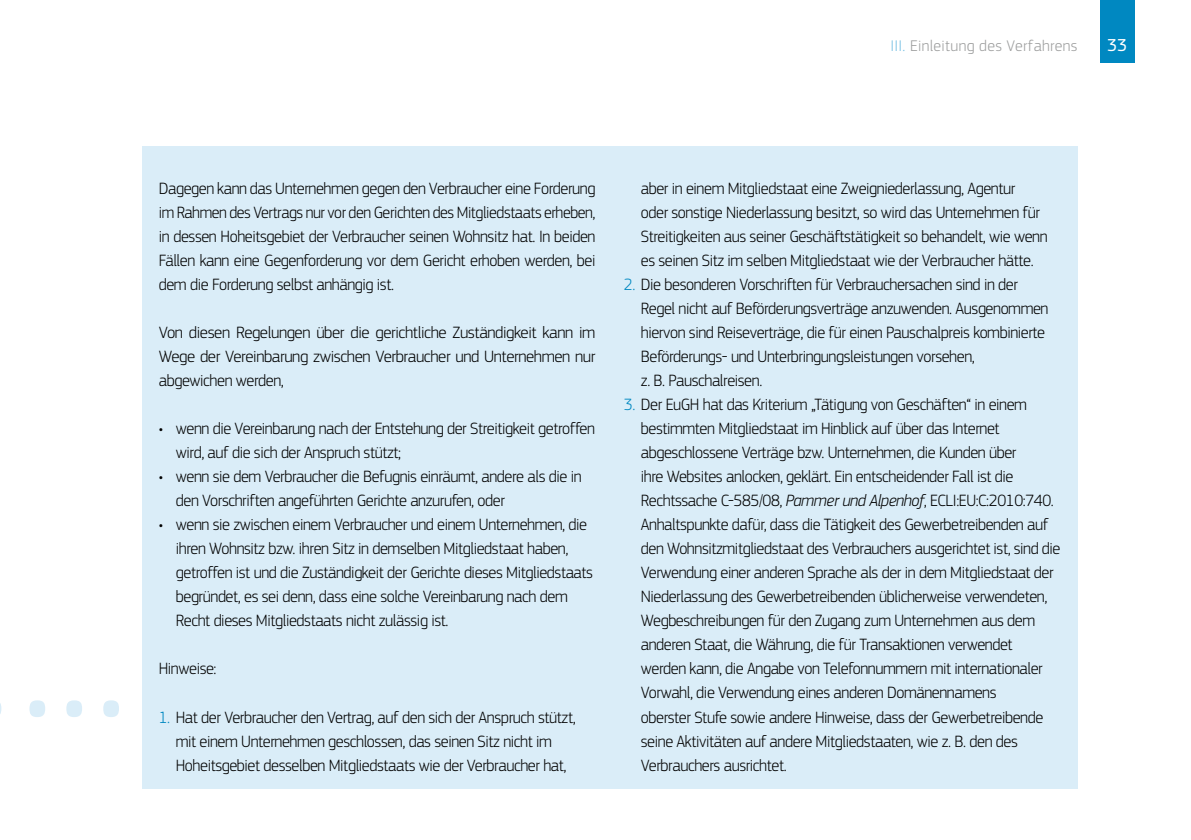
<style>
.page{position:relative;width:1191px;height:840px;background:#fff}
.page>*{position:absolute;margin:0;border:0;box-sizing:border-box;transform-origin:0 0}
.t1{font:18px "EC Square Sans Pro";color:#fff}
.Body{font:300 17px/24px "EC Square Sans Pro";letter-spacing:-.025em;color:#000}
.t2{font:300 16px "EC Square Sans Pro";letter-spacing:.02em;color:#9c9d9d}
.s1{color:#79c1e3}
.s2{color:#0088c1}
.s3{font-style:italic}
</style>
<div class="page">
<div style="left:1100px;top:0;width:34px;height:62px;background:#0088c1"></div>
<div style="left:142px;top:146px;width:935px;height:642px;background:#daedf8"></div>
<svg style="left:29px;top:700px;width:90px;height:16px"></svg>
<p class="t2" style="left:890px;top:36px;width:189px"><span class="s1">III.</span> Einleitung des Verfahrens</p>
<p class="t1" style="left:1107px;top:35px;width:22px">33</p>
<p class="Body" style="left:159px;top:176px;width:438px;text-align:justify">Dagegen kann das Unternehmen gegen den Verbraucher eine Forderung im Rahmen des Vertrags nur vor den Gerichten des Mitgliedstaats erheben, in dessen Hoheitsgebiet der Verbraucher seinen Wohnsitz hat. In beiden Fällen kann eine Gegenforderung vor dem Gericht erhoben werden, bei dem die Forderung selbst anhängig ist.</p>
<p class="Body" style="left:159px;top:320px;width:438px;text-align:justify">Von diesen Regelungen über die gerichtliche Zuständigkeit kann im Wege der Vereinbarung zwischen Verbraucher und Unternehmen nur abgewichen werden,</p>
<p class="Body" style="left:176px;top:416px;width:420px;text-indent:-17px">• wenn die Vereinbarung nach der Entstehung der Streitigkeit getroffen wird, auf die sich der Anspruch stützt;</p>
<p class="Body" style="left:176px;top:464px;width:407px;text-indent:-17px">• wenn sie dem Verbraucher die Befugnis einräumt, andere als die in den Vorschriften angeführten Gerichte anzurufen, oder</p>
<p class="Body" style="left:176px;top:512px;width:419px;text-indent:-17px">• wenn sie zwischen einem Verbraucher und einem Unternehmen, die ihren Wohnsitz bzw. ihren Sitz in demselben Mitgliedstaat haben, getroffen ist und die Zuständigkeit der Gerichte dieses Mitgliedstaats begründet, es sei denn, dass eine solche Vereinbarung nach dem Recht dieses Mitgliedstaats nicht zulässig ist.</p>
<p class="Body" style="left:159px;top:656px;width:59px">Hinweise:</p>
<p class="Body" style="left:159px;top:704px;width:418px;text-align:center"><span class="s2">1.</span> Hat der Verbraucher den Vertrag, auf den sich der Anspruch stützt, mit einem Unternehmen geschlossen, das seinen Sitz nicht im<br>Hoheitsgebiet desselben Mitgliedstaats wie der Verbraucher hat,</p>
<p class="Body" style="left:641px;top:176px;width:408px">aber in einem Mitgliedstaat eine Zweigniederlassung, Agentur<br>oder sonstige Niederlassung besitzt, so wird das Unternehmen für Streitigkeiten aus seiner Geschäftstätigkeit so behandelt, wie wenn es seinen Sitz im selben Mitgliedstaat wie der Verbraucher hätte.</p>
<p class="Body" style="left:641px;top:272px;width:409px;text-indent:-17px"><span class="s2">2.</span> Die besonderen Vorschriften für Verbrauchersachen sind in der Regel nicht auf Beförderungsverträge anzuwenden. Ausgenommen hiervon sind Reiseverträge, die für einen Pauschalpreis kombinierte Beförderungs- und Unterbringungsleistungen vorsehen,<br>z. B. Pauschalreisen.</p>
<p class="Body" style="left:641px;top:392px;width:421px;text-indent:-17px"><span class="s2">3.</span> Der EuGH hat das Kriterium „Tätigung von Geschäften“ in einem bestimmten Mitgliedstaat im Hinblick auf über das Internet abgeschlossene Verträge bzw. Unternehmen, die Kunden über<br>ihre Websites anlocken, geklärt. Ein entscheidender Fall ist die Rechtssache C-585/08, <span class="s3">Pammer und Alpenhof</span>, ECLI:EU:C:2010:740.<br>Anhaltspunkte dafür, dass die Tätigkeit des Gewerbetreibenden auf den Wohnsitzmitgliedstaat des Verbrauchers ausgerichtet ist, sind die Verwendung einer anderen Sprache als der in dem Mitgliedstaat der Niederlassung des Gewerbetreibenden üblicherweise verwendeten, Wegbeschreibungen für den Zugang zum Unternehmen aus dem anderen Staat, die Währung, die für Transaktionen verwendet werden kann, die Angabe von Telefonnummern mit internationaler Vorwahl, die Verwendung eines anderen Domänennamens<br>oberster Stufe sowie andere Hinweise, dass der Gewerbetreibende seine Aktivitäten auf andere Mitgliedstaaten, wie z. B. den des Verbrauchers ausrichtet.</p>
</div>
